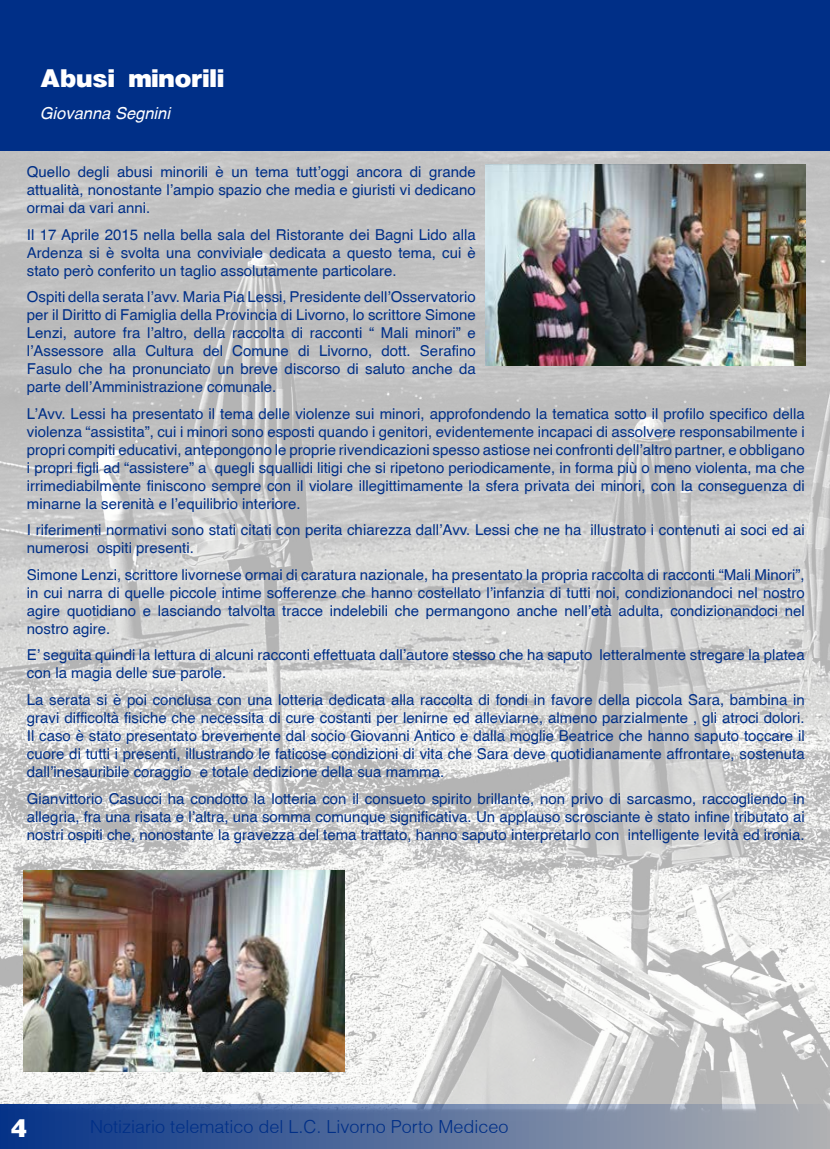
<style>
.page{position:relative;width:830px;height:1149px;background:#fff}
.page>*{position:absolute;margin:0;border:0;box-sizing:border-box;transform-origin:0 0}
.t1{font:27px "Helvetica Black cyr Bold";color:#fff}
.t2{font:300 18px "Helvetica";color:#002f87}
.t3{font:italic 16.5px "Helvetica cyr";color:#fff}
.t4{font:15px/18px "Helvetica";color:#002f87;text-align:justify}
</style>
<div class="page">
<img style="left:0;top:150px;width:829px;height:953px">
<svg style="left:0;top:1103px;width:829px;height:45px"></svg>
<div style="left:0;top:0;width:829px;height:150px;background:#002f87"></div>
<img style="left:485px;top:164px;width:320px;height:202px">
<img style="left:24px;top:870px;width:320px;height:201px">
<h1 class="t1" style="left:40px;top:65px;width:186px">Abusi minorili</h1>
<p class="t3" style="left:40px;top:104px;width:132px">Giovanna Segnini</p>
<p class="t4" style="left:27px;top:162px;width:450px">Quello degli abusi minorili è un tema tutt’oggi ancora di grande attualità, nonostante l’ampio spazio che media e giuristi vi dedicano ormai da vari anni.</p>
<p class="t4" style="left:27px;top:225px;width:450px">Il 17 Aprile 2015 nella bella sala del Ristorante dei Bagni Lido alla Ardenza si è svolta una conviviale dedicata a questo tema, cui è stato però conferito un taglio assolutamente particolare.</p>
<p class="t4" style="left:27px;top:287px;width:450px">Ospiti della serata l’avv. Maria Pia Lessi, Presidente dell’Osservatorio per il Diritto di Famiglia della Provincia di Livorno, lo scrittore Simone Lenzi, autore fra l’altro, della raccolta di racconti “ Mali minori” e l’Assessore alla Cultura del Comune di Livorno, dott. Serafino Fasulo che ha pronunciato un breve discorso di saluto anche da parte dell’Amministrazione comunale.</p>
<p class="t4" style="left:27px;top:404px;width:778px">L’Avv. Lessi ha presentato il tema delle violenze sui minori, approfondendo la tematica sotto il profilo specifico della violenza “assistita”, cui i minori sono esposti quando i genitori, evidentemente incapaci di assolvere responsabilmente i propri compiti educativi, antepongono le proprie rivendicazioni spesso astiose nei confronti dell’altro partner, e obbligano i propri figli ad “assistere” a quegli squallidi litigi che si ripetono periodicamente, in forma più o meno violenta, ma che irrimediabilmente finiscono sempre con il violare illegittimamente la sfera privata dei minori, con la conseguenza di minarne la serenità e l’equilibrio interiore.</p>
<p class="t4" style="left:27px;top:520px;width:779px">I riferimenti normativi sono stati citati con perita chiarezza dall’Avv. Lessi che ne ha illustrato i contenuti ai soci ed ai numerosi ospiti presenti.</p>
<p class="t4" style="left:27px;top:565px;width:778px">Simone Lenzi, scrittore livornese ormai di caratura nazionale, ha presentato la propria raccolta di racconti “Mali Minori”, in cui narra di quelle piccole intime sofferenze che hanno costellato l’infanzia di tutti noi, condizionandoci nel nostro agire quotidiano e lasciando talvolta tracce indelebili che permangono anche nell’età adulta, condizionandoci nel nostro agire.</p>
<p class="t4" style="left:27px;top:645px;width:778px">E’ seguita quindi la lettura di alcuni racconti effettuata dall’autore stesso che ha saputo letteralmente stregare la platea con la magia delle sue parole.</p>
<p class="t4" style="left:27px;top:690px;width:779px">La serata si è poi conclusa con una lotteria dedicata alla raccolta di fondi in favore della piccola Sara, bambina in gravi difficoltà fisiche che necessita di cure costanti per lenirne ed alleviarne, almeno parzialmente , gli atroci dolori.<br>Il caso è stato presentato brevemente dal socio Giovanni Antico e dalla moglie Beatrice che hanno saputo toccare il cuore di tutti i presenti, illustrando le faticose condizioni di vita che Sara deve quotidianamente affrontare, sostenuta dall’inesauribile coraggio e totale dedizione della sua mamma.</p>
<p class="t4" style="left:27px;top:788px;width:779px">Gianvittorio Casucci ha condotto la lotteria con il consueto spirito brillante, non privo di sarcasmo, raccogliendo in allegria, fra una risata e l’altra, una somma comunque significativa. Un applauso scrosciante è stato infine tributato ai nostri ospiti che, nonostante la gravezza del tema trattato, hanno saputo interpretarlo con intelligente levità ed ironia.</p>
<h1 class="t1" style="left:11px;top:1114px;width:18px">4</h1>
<p class="t2" style="left:90px;top:1114px;width:419px">Notiziario telematico del L.C. Livorno Porto Mediceo</p>
</div>
